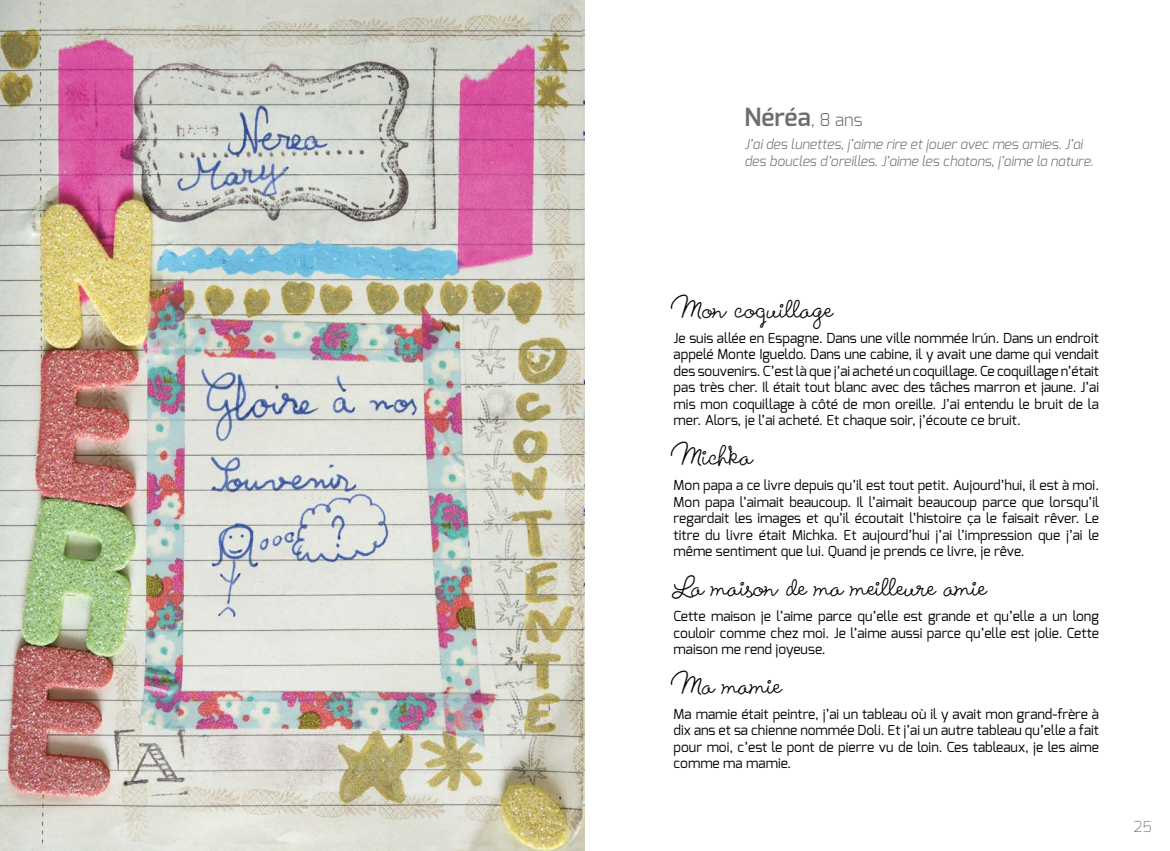
<style>
.page{position:relative;width:1170px;height:851px;background:#fff}
.page>*{position:absolute;margin:0;border:0;box-sizing:border-box;transform-origin:0 0}
.t1{font:35px "Lucemita";color:#000}
.t2{font:600 25px "Exo";color:#6d6e71}
.t3{font:200 15px "Exo";color:#6d6e71}
.t4{font:13.75px/16.5px "Exo";color:#000;text-align:justify}
.t5{font:italic 300 13.75px/16.5px "Exo";color:#6d6e71}
.s1{font-weight:300;font-size:17.5px}
</style>
<div class="page">
<img style="left:0;top:0;width:585px;height:850px">
<h2 class="t2" style="left:744px;top:101px;width:119px">Néréa<span class="s1">, 8 ans</span></h2>
<p class="t5" style="left:744px;top:136px;width:350px">J’ai des lunettes, j’aime rire et jouer avec mes amies. J’ai des boucles d’oreilles. J’aime les chatons, j’aime la nature.</p>
<h1 class="t1" style="left:673px;top:286px;width:161px">Mon coquillage</h1>
<p class="t4" style="left:673px;top:329px;width:427px">Je suis allée en Espagne. Dans une ville nommée Irún. Dans un endroit appelé Monte Igueldo. Dans une cabine, il y avait une dame qui vendait des souvenirs. C’est là que j’ai acheté un coquillage. Ce coquillage n’était pas très cher. Il était tout blanc avec des tâches marron et jaune. J’ai mis mon coquillage à côté de mon oreille. J’ai entendu le bruit de la mer. Alors, je l’ai acheté. Et chaque soir, j’écoute ce bruit.</p>
<h1 class="t1" style="left:673px;top:433px;width:80px">Michka</h1>
<p class="t4" style="left:673px;top:477px;width:427px">Mon papa a ce livre depuis qu’il est tout petit. Aujourd’hui, il est à moi.<br>Mon papa l’aimait beaucoup. Il l’aimait beaucoup parce que lorsqu’il regardait les images et qu’il écoutait l’histoire ça le faisait rêver. Le titre du livre était Michka. Et aujourd’hui j’ai l’impression que j’ai le même sentiment que lui. Quand je prends ce livre, je rêve.</p>
<h1 class="t1" style="left:673px;top:564px;width:315px">La maison de ma meilleure amie</h1>
<p class="t4" style="left:673px;top:607px;width:427px">Cette maison je l’aime parce qu’elle est grande et qu’elle a un long couloir comme chez moi. Je l’aime aussi parce qu’elle est jolie. Cette maison me rend joyeuse.</p>
<h1 class="t1" style="left:673px;top:662px;width:110px">Ma mamie</h1>
<p class="t4" style="left:673px;top:705px;width:427px">Ma mamie était peintre, j’ai un tableau où il y avait mon grand-frère à dix ans et sa chienne nommée Doli. Et j’ai un autre tableau qu’elle a fait pour moi, c’est le pont de pierre vu de loin. Ces tableaux, je les aime comme ma mamie.</p>
<p class="t3" style="left:1133px;top:816px;width:20px">25</p>
</div>
